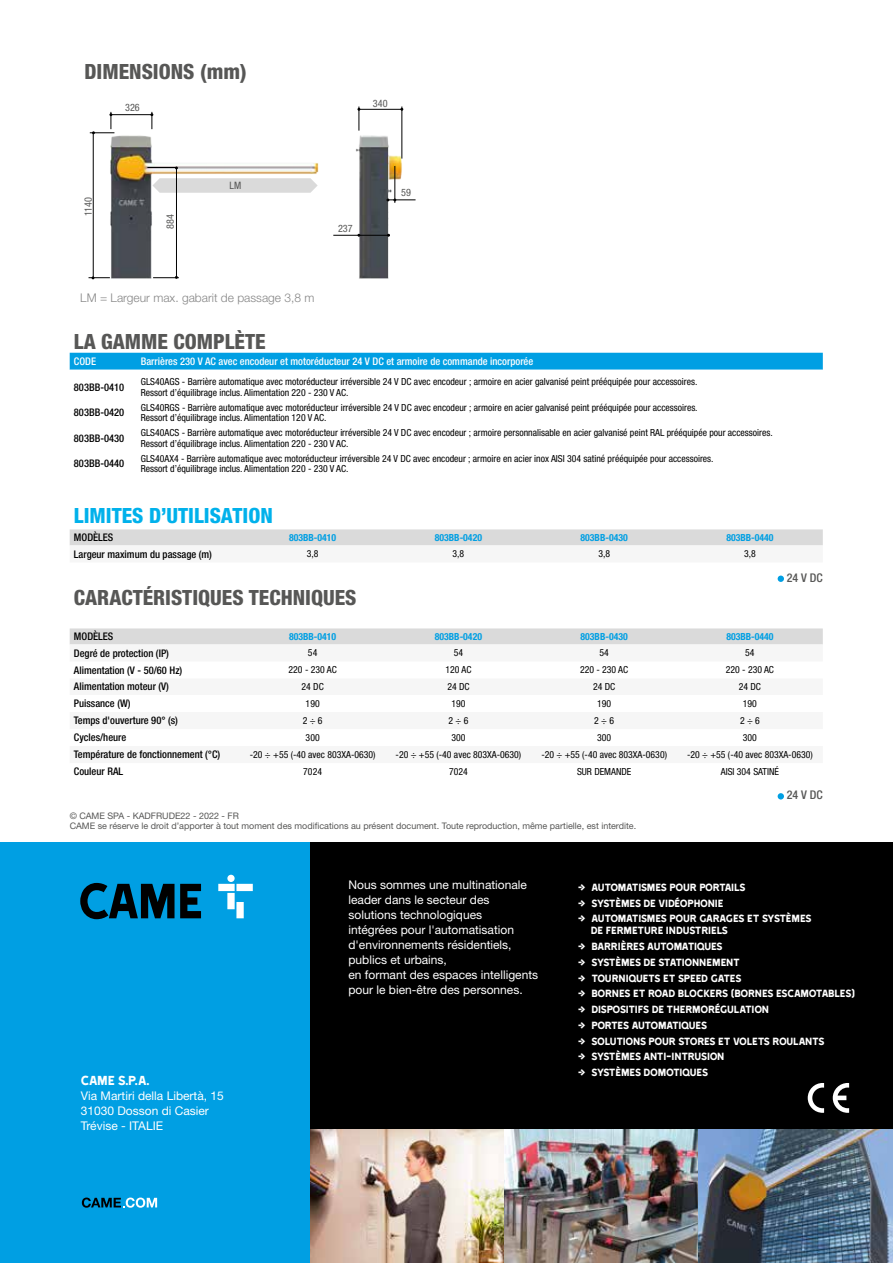
<style>
.page{position:relative;width:893px;height:1263px;background:#fff}
.page>*{position:absolute;margin:0;border:0;box-sizing:border-box;transform-origin:0 0}
.t1{font:800 condensed 21px "Helvetica Neue LTW1 G";color:#575756}
.t2{font:800 condensed 21px "Helvetica Neue LTW1 G";color:#00b1eb}
.t3{font:15px "Came Type";color:#fff}
.t4{font:12px/12px "Came Type";letter-spacing:-.025em;color:#fff}
.t5{font:12px/15px "Helvetica Neue LTW1 G";color:#fff}
.t6{font:300 12px "Helvetica Neue LTW1 G";color:#878787}
.t7{font:500 condensed 12px "Helvetica Neue LTW1 G";color:#575756}
.t8{font:500 condensed 10.5px "Helvetica Neue LTW1 G";color:#000}
.t9{font:500 condensed 10.5px "Helvetica Neue LTW1 G";color:#fff}
.t10{font:condensed 10.2px "Helvetica Neue LTW1 G";color:#575756}
.t11{font:condensed 9.75px/10.5px "Helvetica Neue LTW1 G";color:#000}
.t12{font:700 condensed 9.75px "Helvetica Neue LTW1 G";color:#009fe3}
.t13{font:9px/10.5px "Helvetica Neue LTW1 G";color:#575756}
</style>
<div class="page">
<img style="left:110px;top:106px;width:294px;height:173px">
<hr style="left:93px;top:133px;width:1px;height:145px;background:#000">
<svg style="left:89px;top:276px;width:21px;height:3px"></svg>
<hr style="left:111px;top:114px;width:40px;height:1px;background:#000">
<svg style="left:150px;top:112px;width:3px;height:17px"></svg>
<svg style="left:90px;top:112px;width:24px;height:22px"></svg>
<svg style="left:152px;top:178px;width:166px;height:15px;background:#dcdcdc"></svg>
<svg style="left:153px;top:276px;width:26px;height:3px"></svg>
<hr style="left:176px;top:167px;width:1px;height:111px;background:#000">
<svg style="left:147px;top:167px;width:31px;height:2px"></svg>
<hr style="left:402px;top:107px;width:1px;height:52px;background:#000">
<hr style="left:359px;top:109px;width:42px;height:1px;background:#000">
<svg style="left:357px;top:107px;width:3px;height:24px"></svg>
<hr style="left:333px;top:235px;width:57px;height:1px;background:#000">
<svg style="left:386px;top:199px;width:30px;height:2px"></svg>
<hr style="left:395px;top:166px;width:1px;height:37px;background:#000">
<div style="left:70px;top:628px;width:753px;height:16px;background:#dadada"></div>
<svg style="left:70px;top:644px;width:753px;height:1px"></svg>
<svg style="left:778px;top:793px;width:6px;height:6px"></svg>
<svg style="left:70px;top:529px;width:753px;height:17px;background:#dcdcdc"></svg>
<svg style="left:778px;top:576px;width:6px;height:6px"></svg>
<div style="left:0;top:842px;width:310px;height:421px;background:#009fe3"></div>
<div style="left:310px;top:842px;width:583px;height:288px;background:#000"></div>
<img style="left:310px;top:1130px;width:583px;height:133px">
<svg style="left:808px;top:1083px;width:16px;height:30px"></svg>
<svg style="left:833px;top:1083px;width:16px;height:30px"></svg>
<svg style="left:80px;top:883px;width:121px;height:36px"></svg>
<svg style="left:218px;top:875px;width:35px;height:43px"></svg>
<div style="left:70px;top:353px;width:753px;height:17px;background:#009fe3"></div>
<svg style="left:82px;top:1197px;width:75px;height:11px"></svg>
<h1 class="t1" style="left:85px;top:58px;width:164px">DIMENSIONS (mm)</h1>
<p class="t10" style="left:125px;top:101px;width:16px">326</p>
<p class="t10" style="left:373px;top:97px;width:16px">340</p>
<p class="t10" style="left:82px;top:216px;width:21px;rotate:-90deg">1140</p>
<p class="t10" style="left:164px;top:229px;width:16px;rotate:-90deg">884</p>
<p class="t10" style="left:230px;top:179px;width:13px">LM</p>
<p class="t6" style="left:80px;top:290px;width:236px">LM = Largeur max. gabarit de passage 3,8 m</p>
<h1 class="t1" style="left:74px;top:328px;width:193px">LA GAMME COMPLÈTE</h1>
<p class="t10" style="left:338px;top:223px;width:16px">237</p>
<p class="t10" style="left:401px;top:187px;width:11px">59</p>
<p class="t9" style="left:74px;top:355px;width:24px">CODE</p>
<p class="t9" style="left:141px;top:355px;width:394px">Barrières 230 V AC avec encodeur et motoréducteur 24 V DC et armoire de commande incorporée</p>
<p class="t8" style="left:74px;top:381px;width:52px">803BB-0410</p>
<p class="t11" style="left:141px;top:377px;width:558px">GLS40AGS - Barrière automatique avec motoréducteur irréversible 24 V DC avec encodeur ; armoire en acier galvanisé peint prééquipée pour accessoires.<br>Ressort d’équilibrage inclus. Alimentation 220 - 230 V AC.</p>
<p class="t8" style="left:74px;top:406px;width:52px">803BB-0420</p>
<p class="t11" style="left:141px;top:402px;width:558px">GLS40RGS - Barrière automatique avec motoréducteur irréversible 24 V DC avec encodeur ; armoire en acier galvanisé peint prééquipée pour accessoires.<br>Ressort d’équilibrage inclus. Alimentation 120 V AC.</p>
<p class="t8" style="left:74px;top:432px;width:52px">803BB-0430</p>
<p class="t11" style="left:141px;top:428px;width:633px">GLS40ACS - Barrière automatique avec motoréducteur irréversible 24 V DC avec encodeur ; armoire personnalisable en acier galvanisé peint RAL prééquipée pour accessoires.<br>Ressort d’équilibrage inclus. Alimentation 220 - 230 V AC.</p>
<p class="t8" style="left:74px;top:457px;width:52px">803BB-0440</p>
<p class="t11" style="left:141px;top:453px;width:574px">GLS40AX4 - Barrière automatique avec motoréducteur irréversible 24 V DC avec encodeur ; armoire en acier inox AISI 304 satiné prééquipée pour accessoires.<br>Ressort d’équilibrage inclus. Alimentation 220 - 230 V AC.</p>
<h1 class="t2" style="left:74px;top:503px;width:200px">LIMITES D’UTILISATION</h1>
<p class="t8" style="left:74px;top:531px;width:41px">MODÈLES</p>
<p class="t12" style="left:289px;top:532px;width:49px">803BB-0410</p>
<p class="t12" style="left:435px;top:532px;width:49px">803BB-0420</p>
<p class="t12" style="left:581px;top:532px;width:49px">803BB-0430</p>
<p class="t12" style="left:726px;top:532px;width:49px">803BB-0440</p>
<p class="t8" style="left:74px;top:548px;width:140px">Largeur maximum du passage (m)</p>
<p class="t11" style="left:307px;top:549px;width:13px">3,8</p>
<p class="t11" style="left:453px;top:549px;width:13px">3,8</p>
<p class="t11" style="left:598px;top:549px;width:13px">3,8</p>
<p class="t11" style="left:744px;top:549px;width:13px">3,8</p>
<h1 class="t1" style="left:74px;top:585px;width:284px">CARACTÉRISTIQUES TECHNIQUES</h1>
<p class="t7" style="left:787px;top:570px;width:37px">24 V DC</p>
<p class="t8" style="left:74px;top:630px;width:41px">MODÈLES</p>
<p class="t12" style="left:289px;top:631px;width:49px">803BB-0410</p>
<p class="t12" style="left:435px;top:631px;width:49px">803BB-0420</p>
<p class="t12" style="left:581px;top:631px;width:49px">803BB-0430</p>
<p class="t12" style="left:726px;top:631px;width:49px">803BB-0440</p>
<p class="t8" style="left:74px;top:647px;width:97px">Degré de protection (IP)</p>
<p class="t11" style="left:308px;top:648px;width:11px">54</p>
<p class="t11" style="left:454px;top:648px;width:11px">54</p>
<p class="t11" style="left:599px;top:648px;width:11px">54</p>
<p class="t11" style="left:745px;top:648px;width:11px">54</p>
<p class="t8" style="left:74px;top:664px;width:110px">Alimentation (V - 50/60 Hz)</p>
<p class="t11" style="left:289px;top:665px;width:50px">220 - 230 AC</p>
<p class="t11" style="left:445px;top:665px;width:27px">120 AC</p>
<p class="t11" style="left:580px;top:665px;width:50px">220 - 230 AC</p>
<p class="t11" style="left:726px;top:665px;width:50px">220 - 230 AC</p>
<p class="t8" style="left:74px;top:680px;width:97px">Alimentation moteur (V)</p>
<p class="t11" style="left:302px;top:682px;width:24px">24 DC</p>
<p class="t11" style="left:447px;top:682px;width:24px">24 DC</p>
<p class="t11" style="left:593px;top:682px;width:24px">24 DC</p>
<p class="t11" style="left:739px;top:682px;width:24px">24 DC</p>
<p class="t8" style="left:74px;top:697px;width:58px">Puissance (W)</p>
<p class="t11" style="left:306px;top:698px;width:16px">190</p>
<p class="t11" style="left:451px;top:698px;width:16px">190</p>
<p class="t11" style="left:597px;top:698px;width:16px">190</p>
<p class="t11" style="left:743px;top:698px;width:16px">190</p>
<p class="t8" style="left:74px;top:714px;width:106px">Temps d'ouverture 90° (s)</p>
<p class="t11" style="left:303px;top:715px;width:21px">2 ÷ 6</p>
<p class="t11" style="left:448px;top:715px;width:21px">2 ÷ 6</p>
<p class="t11" style="left:594px;top:715px;width:21px">2 ÷ 6</p>
<p class="t11" style="left:740px;top:715px;width:21px">2 ÷ 6</p>
<p class="t8" style="left:74px;top:731px;width:54px">Cycles/heure</p>
<p class="t11" style="left:306px;top:732px;width:16px">300</p>
<p class="t11" style="left:451px;top:732px;width:16px">300</p>
<p class="t11" style="left:597px;top:732px;width:16px">300</p>
<p class="t11" style="left:743px;top:732px;width:16px">300</p>
<p class="t8" style="left:74px;top:748px;width:148px">Température de fonctionnement (°C)</p>
<p class="t11" style="left:250px;top:749px;width:127px">-20 ÷ +55 (-40 avec 803XA-0630)</p>
<p class="t11" style="left:396px;top:749px;width:127px">-20 ÷ +55 (-40 avec 803XA-0630)</p>
<p class="t11" style="left:541px;top:749px;width:127px">-20 ÷ +55 (-40 avec 803XA-0630)</p>
<p class="t11" style="left:687px;top:749px;width:127px">-20 ÷ +55 (-40 avec 803XA-0630)</p>
<p class="t8" style="left:74px;top:765px;width:51px">Couleur RAL</p>
<p class="t11" style="left:303px;top:766px;width:20px">7024</p>
<p class="t11" style="left:449px;top:766px;width:20px">7024</p>
<p class="t11" style="left:577px;top:766px;width:56px">SUR DEMANDE</p>
<p class="t11" style="left:721px;top:766px;width:60px">AISI 304 SATINÉ</p>
<p class="t7" style="left:787px;top:788px;width:37px">24 V DC</p>
<p class="t13" style="left:70px;top:810px;width:568px">© CAME SPA - KADFRUDE22 - 2022 - FR<br>CAME se réserve le droit d’apporter à tout moment des modifications au présent document. Toute reproduction, même partielle, est interdite.</p>
<h2 class="t3" style="left:81px;top:1072px;width:71px">CAME S.p.A.</h2>
<p class="t5" style="left:81px;top:1088px;width:145px">Via Martiri della Libertà, 15<br>31030 Dosson di Casier<br>Trévise - ITALIE</p>
<p class="t5" style="left:348px;top:877px;width:191px">Nous sommes une multinationale leader dans le secteur des solutions technologiques<br>intégrées pour l'automatisation d'environnements résidentiels, publics et urbains,<br>en formant des espaces intelligents pour le bien-être des personnes.</p>
<p class="t4" style="left:578px;top:881px;width:169px">→ AUTOMATISMES POUR PORTAILS</p>
<p class="t4" style="left:578px;top:897px;width:147px">→ SYSTÈMES DE VIDÉOPHONIE</p>
<p class="t4" style="left:591px;top:912px;width:222px;text-indent:-13px">→ AUTOMATISMES POUR GARAGES ET SYSTÈMES<br>DE FERMETURE INDUSTRIELS</p>
<p class="t4" style="left:578px;top:940px;width:146px">→ BARRIÈRES AUTOMATIQUES</p>
<p class="t4" style="left:578px;top:956px;width:163px">→ SYSTÈMES DE STATIONNEMENT</p>
<p class="t4" style="left:578px;top:972px;width:165px">→ TOURNIQUETS ET SPEED GATES</p>
<p class="t4" style="left:578px;top:987px;width:278px">→ BORNES ET ROAD BLOCKERS (BORNES ESCAMOTABLES)</p>
<p class="t4" style="left:578px;top:1003px;width:192px">→ DISPOSITIFS DE THERMORÉGULATION</p>
<p class="t4" style="left:578px;top:1019px;width:131px">→ PORTES AUTOMATIQUES</p>
<p class="t4" style="left:578px;top:1035px;width:248px">→ SOLUTIONS POUR STORES ET VOLETS ROULANTS</p>
<p class="t4" style="left:578px;top:1050px;width:148px">→ SYSTÈMES ANTI-INTRUSION</p>
<p class="t4" style="left:578px;top:1066px;width:132px">→ SYSTÈMES DOMOTIQUES</p>
</div>
